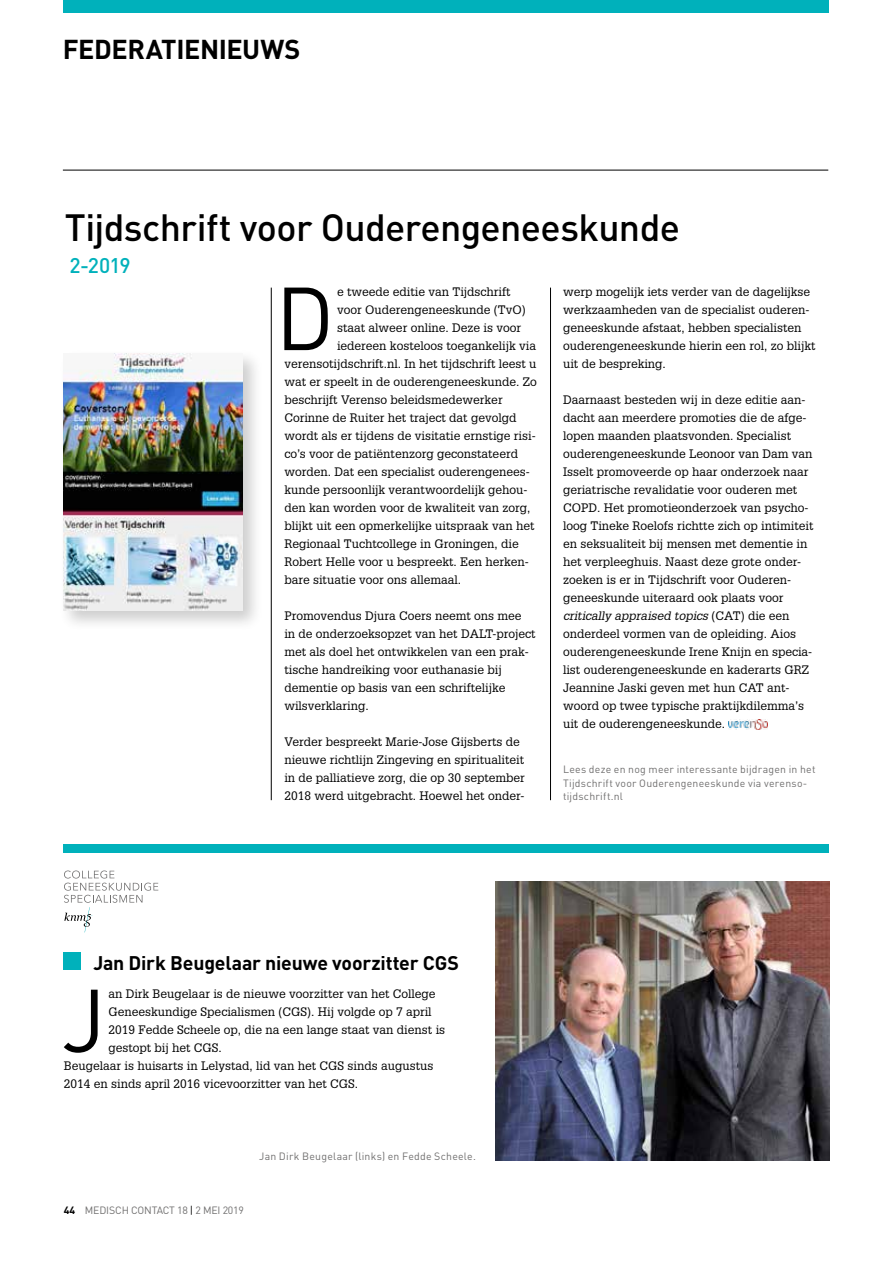
<style>
.page{position:relative;width:893px;height:1263px;background:#fff}
.page>*{position:absolute;margin:0;border:0;box-sizing:border-box;transform-origin:0 0}
.t1{font:87.9px "DINOT";color:#000}
.t2{font:500 37.5px "DINOT";letter-spacing:-.02em;color:#000}
.t3{font:700 27px "DINOT";letter-spacing:-.015em;color:#000}
.t4{font:500 21px "DINOT";color:#00b1bb}
.t5{font:700 19.5px "DINOT";letter-spacing:-.01em;color:#000}
.t6{font:12px/18px "Glypha LT Std";color:#000}
.t7{font:10.5px/13.5px "DINOT";letter-spacing:.02em;color:#706f6f}
.t8{font:10.5px "DINOT";letter-spacing:-.015em;color:#706f6f}
.s1{font-style:italic}
.s2{font-weight:700;color:#000}
.s3{color:#000}
</style>
<div class="page">
<div style="left:64px;top:0;width:765px;height:13px;background:#00b1bb"></div>
<hr style="left:63px;top:170px;width:765px;height:1px;background:#000">
<div style="left:64px;top:953px;width:17px;height:17px;background:#00b1bb"></div>
<img style="left:496px;top:881px;width:333px;height:280px">
<div style="left:64px;top:844px;width:765px;height:9px;background:#00b1bb"></div>
<img style="left:728px;top:720px;width:39px;height:10px">
<div style="left:59px;top:349px;width:204px;height:283px;background:#000;opacity:.2"></div>
<img style="left:64px;top:354px;width:178px;height:257px">
<svg style="left:64px;top:870px;width:94px;height:62px"></svg>
<hr style="left:271px;top:288px;width:1px;height:512px;background:#000">
<hr style="left:550px;top:288px;width:1px;height:512px;background:#000">
<h3 class="t3" style="left:63px;top:32px;width:239px">FEDERATIENIEUWS</h3>
<h2 class="t2" style="left:65px;top:204px;width:617px">Tijdschrift voor Ouderengeneeskunde</h2>
<h3 class="t4" style="left:70px;top:252px;width:63px">2-2019</h3>
<h1 class="t1" style="left:275px;top:263px;width:61px">D</h1>
<p class="t6" style="left:337px;top:283px;width:175px">e tweede editie van Tijdschrift</p>
<p class="t6" style="left:337px;top:301px;width:190px">voor Ouderengeneeskunde (TvO)</p>
<p class="t6" style="left:337px;top:319px;width:186px">staat alweer online. Deze is voor</p>
<p class="t6" style="left:337px;top:337px;width:200px">iedereen kosteloos toegankelijk via</p>
<p class="t6" style="left:284px;top:355px;width:254px">verensotijdschrift.nl. In het tijdschrift leest u</p>
<p class="t6" style="left:284px;top:373px;width:254px">wat er speelt in de ouderengeneeskunde. Zo</p>
<p class="t6" style="left:284px;top:391px;width:220px">beschrijft Verenso beleidsmedewerker</p>
<p class="t6" style="left:284px;top:409px;width:234px">Corinne de Ruiter het traject dat gevolgd</p>
<p class="t6" style="left:284px;top:427px;width:253px">wordt als er tijdens de visitatie ernstige risi-</p>
<p class="t6" style="left:284px;top:445px;width:235px">co’s voor de patiëntenzorg geconstateerd</p>
<p class="t6" style="left:284px;top:463px;width:247px">worden. Dat een specialist ouderengenees-</p>
<p class="t6" style="left:284px;top:481px;width:244px">kunde persoonlijk verantwoordelijk gehou-</p>
<p class="t6" style="left:284px;top:499px;width:248px">den kan worden voor de kwaliteit van zorg,</p>
<p class="t6" style="left:284px;top:517px;width:252px">blijkt uit een opmerkelijke uitspraak van het</p>
<p class="t6" style="left:284px;top:535px;width:236px">Regionaal Tuchtcollege in Groningen, die</p>
<p class="t6" style="left:284px;top:553px;width:246px">Robert Helle voor u bespreekt. Een herken-</p>
<p class="t6" style="left:284px;top:571px;width:178px">bare situatie voor ons allemaal.</p>
<p class="t6" style="left:284px;top:607px;width:253px">Promovendus Djura Coers neemt ons mee<br>in de onderzoeksopzet van het DALT-project met als doel het ontwikkelen van een prak&shy;tische handreiking voor euthanasie bij dementie op basis van een schriftelijke wilsverklaring.</p>
<p class="t6" style="left:284px;top:733px;width:242px">Verder bespreekt Marie-Jose Gijsberts de nieuwe richtlijn Zingeving en spiritualiteit in de palliatieve zorg, die op 30 september 2018 werd uitgebracht. Hoewel het onder-</p>
<p class="t6" style="left:563px;top:283px;width:254px">werp mogelijk iets verder van de dagelijkse werkzaamheden van de specialist ouderen&shy;geneeskunde afstaat, hebben specialisten ouderengeneeskunde hierin een rol, zo blijkt uit de bespreking.</p>
<p class="t6" style="left:563px;top:391px;width:252px">Daarnaast besteden wij in deze editie aan&shy;dacht aan meerdere promoties die de afge&shy;lopen maanden plaatsvonden. Specialist ouderengeneeskunde Leonoor van Dam van Isselt promoveerde op haar onderzoek naar geriatrische revalidatie voor ouderen met COPD. Het promotieonderzoek van psycho&shy;loog Tineke Roelofs richtte zich op intimiteit en seksualiteit bij mensen met dementie in het verpleeghuis. Naast deze grote onder&shy;zoeken is er in Tijdschrift voor Ouderen&shy;geneeskunde uiteraard ook plaats voor <span class="s1">critically appraised topics</span> (CAT) die een onderdeel vormen van de opleiding. Aios ouderengeneeskunde Irene Knijn en specia&shy;list ouderengeneeskunde en kaderarts GRZ Jeannine Jaski geven met hun CAT ant&shy;woord op twee typische praktijkdilemma’s uit de ouderengeneeskunde.</p>
<p class="t7" style="left:563px;top:762px;width:254px">Lees deze en nog meer interessante bijdragen in het<br>Tijdschrift voor Ouderengeneeskunde via verenso&shy;tijdschrift.nl</p>
<h3 class="t5" style="left:93px;top:950px;width:367px">Jan Dirk Beugelaar nieuwe voorzitter CGS</h3>
<h1 class="t1" style="left:62px;top:965px;width:46px">J</h1>
<p class="t6" style="left:108px;top:985px;width:329px">an Dirk Beugelaar is de nieuwe voorzitter van het College</p>
<p class="t6" style="left:108px;top:1003px;width:325px">Geneeskundige Specialismen (CGS). Hij volgde op 7 april</p>
<p class="t6" style="left:108px;top:1021px;width:338px">2019 Fedde Scheele op, die na een lange staat van dienst is</p>
<p class="t6" style="left:108px;top:1039px;width:115px">gestopt bij het CGS.</p>
<p class="t6" style="left:64px;top:1057px;width:371px">Beugelaar is huisarts in Lelystad, lid van het CGS sinds augustus</p>
<p class="t6" style="left:64px;top:1075px;width:296px">2014 en sinds april 2016 vicevoorzitter van het CGS.</p>
<p class="t7" style="left:259px;top:1149px;width:218px">Jan Dirk Beugelaar (links) en Fedde Scheele.</p>
<p class="t8" style="left:64px;top:1204px;width:182px"><span class="s2">44</span> MEDISCH CONTACT 18 <span class="s3">|</span> 2 MEI 2019</p>
</div>
